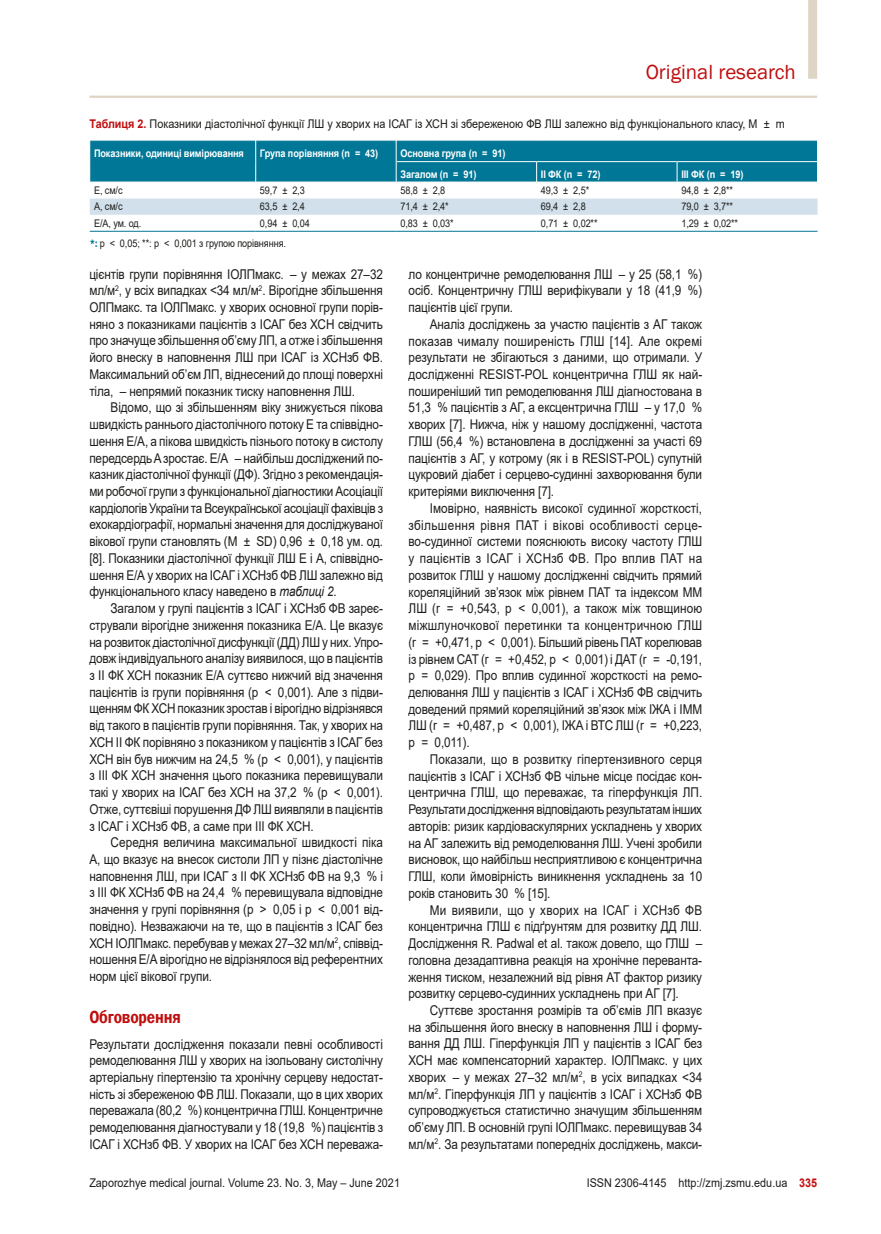
<style>
.page{position:relative;width:881px;height:1234px;background:#fff}
.page>*{position:absolute;margin:0;border:0;box-sizing:border-box;transform-origin:0 0}
.t1{font:21px "Franklin Gothic";color:#c00e0e}
.nazva{font:600 18px "Franklin Gothic";letter-spacing:-.01em;color:#c00e0e;scale:.87 1}
.tecst{font:13.5px/16.6px "Arial";letter-spacing:-.01em;color:#1d1d1b;text-align:justify;scale:.87 1}
.tecst_1{font:13.5px/16.6px "Arial";letter-spacing:-.01em;color:#1d1d1b;text-align:justify;scale:.87 1}
.таблица_назва{font:12px "Arial";color:#1d1d1b;scale:.9 1}
.таблица_тело_влево{font:10.5px "Arial";letter-spacing:-.01em;color:#1d1d1b;scale:.87 1}
.таблица_шапка{font:700 10.5px "Arial";letter-spacing:-.01em;color:#fff;scale:.87 1}
.s1{font-weight:700;color:#c00e0e}
.s2{font-family:"Franklin Gothic";font-weight:600;font-size:10.95px;color:#007796}
.s3{font-style:italic}
</style>
<div class="page">
<hr style="left:89px;top:96px;width:727px;height:2px;background:#dfd5c5">
<svg style="left:90px;top:198px;width:727px;height:17px;background:#d3e1eb"></svg>
<svg style="left:89px;top:141px;width:728px;height:41px;background:#077a99"></svg>
<hr style="left:396px;top:161px;width:140px;height:1px;background:#fff">
<hr style="left:536px;top:161px;width:140px;height:1px;background:#fff">
<hr style="left:677px;top:161px;width:139px;height:1px;background:#fff">
<hr style="left:90px;top:231px;width:165px;height:1px;background:#007796">
<hr style="left:255px;top:231px;width:141px;height:1px;background:#007796">
<hr style="left:396px;top:231px;width:140px;height:1px;background:#007796">
<hr style="left:536px;top:231px;width:140px;height:1px;background:#007796">
<hr style="left:676px;top:231px;width:141px;height:1px;background:#007796">
<div style="left:807px;top:0;width:9px;height:79px;background:#dfd5c5"></div>
<h1 class="t1" style="left:645px;top:59px;width:152px">Original research</h1>
<p class="таблица_назва" style="left:89px;top:115px;width:773px"><span class="s1">Таблиця 2.</span> Показники діастолічної функції ЛШ у хворих на ІСАГ із ХСН зі збереженою ФВ ЛШ залежно від функціонального класу, M ± m</p>
<p class="таблица_шапка" style="left:94px;top:146px;width:174px">Показники, одиниці вимірювання</p>
<p class="таблица_шапка" style="left:260px;top:146px;width:137px">Група порівняння (n = 43)</p>
<p class="таблица_шапка" style="left:400px;top:146px;width:122px">Основна група (n = 91)</p>
<p class="таблица_шапка" style="left:400px;top:167px;width:89px">Загалом (n = 91)</p>
<p class="таблица_шапка" style="left:540px;top:167px;width:70px">ІІ ФК (n = 72)</p>
<p class="таблица_шапка" style="left:681px;top:167px;width:73px">ІІІ ФК (n = 19)</p>
<p class="таблица_тело_влево" style="left:94px;top:183px;width:34px">Е, см/с</p>
<p class="таблица_тело_влево" style="left:260px;top:183px;width:53px">59,7 ± 2,3</p>
<p class="таблица_тело_влево" style="left:400px;top:183px;width:53px">58,8 ± 2,8</p>
<p class="таблица_тело_влево" style="left:540px;top:183px;width:57px">49,3 ± 2,5*</p>
<p class="таблица_тело_влево" style="left:681px;top:183px;width:61px">94,8 ± 2,8**</p>
<p class="таблица_тело_влево" style="left:94px;top:199px;width:34px">А, см/с</p>
<p class="таблица_тело_влево" style="left:260px;top:199px;width:53px">63,5 ± 2,4</p>
<p class="таблица_тело_влево" style="left:400px;top:199px;width:57px">71,4 ± 2,4*</p>
<p class="таблица_тело_влево" style="left:540px;top:199px;width:53px">69,4 ± 2,8</p>
<p class="таблица_тело_влево" style="left:681px;top:199px;width:61px">79,0 ± 3,7**</p>
<p class="таблица_тело_влево" style="left:94px;top:216px;width:56px">Е/А, ум. од.</p>
<p class="таблица_тело_влево" style="left:260px;top:216px;width:59px">0,94 ± 0,04</p>
<p class="таблица_тело_влево" style="left:400px;top:216px;width:63px">0,83 ± 0,03*</p>
<p class="таблица_тело_влево" style="left:540px;top:216px;width:67px">0,71 ± 0,02**</p>
<p class="таблица_тело_влево" style="left:681px;top:216px;width:67px">1,29 ± 0,02**</p>
<p class="таблица_тело_влево" style="left:90px;top:236px;width:227px"><span class="s2">*:</span> р &lt; 0,05; **: р &lt; 0,001 з групою порівняння.</p>
<p class="tecst" style="left:89px;top:265px;width:339px">цієнтів групи порівняння ІОЛПмакс. – у межах 27–32 мл/м<sup>2</sup>, у всіх випадках &lt;34 мл/м<sup>2</sup>. Вірогідне збільшення ОЛПмакс. та ІОЛПмакс. у хворих основної групи порів&shy;няно з показниками пацієнтів з ІСАГ без ХСН свідчить про значуще збільшення об’єму ЛП, а отже і збільшення його внеску в наповнення ЛШ при ІСАГ із ХСНзб ФВ.<br>Максимальний об’єм ЛП, віднесений до площі поверхні тіла, – непрямий показник тиску наповнення ЛШ.</p>
<p class="tecst" style="left:89px;top:399px;width:339px;text-indent:21px">Відомо, що зі збільшенням віку знижується пікова швидкість раннього діастолічного потоку Е та співвідно&shy;шення Е/А, а пікова швидкість пізнього потоку в систолу передсердь A зростає. Е/А – найбільш досліджений по&shy;казник діастолічної функції (ДФ). Згідно з рекомендація&shy;ми робочої групи з функціональної діагностики Асоціації кардіологів України та Всеукраїнської асоціації фахівців з ехокардіографії, нормальні значення для досліджуваної вікової групи становлять (М ± SD) 0,96 ± 0,18 ум. од. [8]. Показники діастолічної функції ЛШ Е і А, співвідно&shy;шення Е/А у хворих на ІСАГ і ХСНзб ФВ ЛШ залежно від функціонального класу наведено в <span class="s3">таблиці 2</span>.</p>
<p class="tecst" style="left:89px;top:599px;width:339px;text-indent:21px">Загалом у групі пацієнтів з ІСАГ і ХСНзб ФВ зареє&shy;стрували вірогідне зниження показника Е/А. Це вказує на розвиток діастолічної дисфункції (ДД) ЛШ у них. Упро&shy;довж індивідуального аналізу виявилося, що в пацієнтів з ІІ ФК ХСН показник Е/А суттєво нижчий від значення пацієнтів із групи порівняння (р &lt; 0,001). Але з підви&shy;щенням ФК ХСН показник зростав і вірогідно відрізнявся від такого в пацієнтів групи порівняння. Так, у хворих на ХСН ІІ ФК порівняно з показником у пацієнтів з ІСАГ без ХСН він був нижчим на 24,5 % (р &lt; 0,001), у пацієнтів з ІІІ ФК ХСН значення цього показника перевищували такі у хворих на ІСАГ без ХСН на 37,2 % (р &lt; 0,001).<br>Отже, суттєвіші порушення ДФ ЛШ виявляли в пацієнтів з ІСАГ і ХСНзб ФВ, а саме при ІІІ ФК ХСН.</p>
<p class="tecst" style="left:89px;top:833px;width:339px;text-indent:21px">Середня величина максимальної швидкості піка А, що вказує на внесок систоли ЛП у пізнє діастолічне наповнення ЛШ, при ІСАГ з ІІ ФК ХСНзб ФВ на 9,3 % і з ІІІ ФК ХСНзб ФВ на 24,4 % перевищувала відповідне значення у групі порівняння (p &gt; 0,05 і р &lt; 0,001 від&shy;повідно). Незважаючи на те, що в пацієнтів з ІСАГ без ХСН ІОЛПмакс. перебував у межах 27–32 мл/м<sup>2</sup>, співвід&shy;ношення Е/А вірогідно не відрізнялося від референтних норм цієї вікової групи.</p>
<p class="nazva" style="left:89px;top:1005px;width:107px">Обговорення</p>
<p class="tecst_1" style="left:89px;top:1035px;width:339px">Результати дослідження показали певні особливості ремоделювання ЛШ у хворих на ізольовану систолічну артеріальну гіпертензію та хронічну серцеву недостат&shy;ність зі збереженою ФВ ЛШ. Показали, що в цих хворих переважала (80,2 %) концентрична ГЛШ. Концентричне ремоделювання діагностували у 18 (19,8 %) пацієнтів з ІСАГ і ХСНзб ФВ. У хворих на ІСАГ без ХСН переважа-</p>
<p class="tecst_1" style="left:408px;top:265px;width:339px">ло концентричне ремоделювання ЛШ – у 25 (58,1 %) осіб. Концентричну ГЛШ верифікували у 18 (41,9 %) пацієнтів цієї групи.</p>
<p class="tecst" style="left:408px;top:315px;width:339px;text-indent:21px">Аналіз досліджень за участю пацієнтів з АГ також показав чималу поширеність ГЛШ [14]. Але окремі результати не збігаються з даними, що отримали. У дослідженні RESIST-POL концентрична ГЛШ як най&shy;поширеніший тип ремоделювання ЛШ діагностована в 51,3 % пацієнтів з АГ, а ексцентрична ГЛШ – у 17,0 % хворих [7]. Нижча, ніж у нашому дослідженні, частота ГЛШ (56,4 %) встановлена в дослідженні за участі 69 пацієнтів з АГ, у котрому (як і в RESIST-POL) супутній цукровий діабет і серцево-судинні захворювання були критеріями виключення [7].</p>
<p class="tecst" style="left:408px;top:499px;width:339px;text-indent:21px">Імовірно, наявність високої судинної жорсткості, збільшення рівня ПАТ і вікові особливості серце&shy;во-судинної системи пояснюють високу частоту ГЛШ у пацієнтів з ІСАГ і ХСНзб ФВ. Про вплив ПАТ на розвиток ГЛШ у нашому дослідженні свідчить прямий кореляційний зв’язок між рівнем ПАТ та індексом ММ ЛШ (r = +0,543, р &lt; 0,001), а також між товщиною міжшлуночкової перетинки та концентричною ГЛШ (r = +0,471, р &lt; 0,001). Більший рівень ПАТ корелював із рівнем САТ (r = +0,452, р &lt; 0,001) і ДАТ (r = -0,191, p = 0,029). Про вплив судинної жорсткості на ремо&shy;делювання ЛШ у пацієнтів з ІСАГ і ХСНзб ФВ свідчить доведений прямий кореляційний зв’язок між ІЖА і ІММ ЛШ (r = +0,487, р &lt; 0,001), ІЖА і ВТС ЛШ (r = +0,223, p = 0,011).</p>
<p class="tecst" style="left:408px;top:750px;width:339px;text-indent:21px">Показали, що в розвитку гіпертензивного серця пацієнтів з ІСАГ і ХСНзб ФВ чільне місце посідає кон&shy;центрична ГЛШ, що переважає, та гіперфункція ЛП.<br>Результати дослідження відповідають результатам інших авторів: ризик кардіоваскулярних ускладнень у хворих на АГ залежить від ремоделювання ЛШ. Учені зробили висновок, що найбільш несприятливою є концентрична ГЛШ, коли ймовірність виникнення ускладнень за 10 років становить 30 % [15].</p>
<p class="tecst" style="left:408px;top:901px;width:339px;text-indent:21px">Ми виявили, що у хворих на ІСАГ і ХСНзб ФВ концентрична ГЛШ є підґрунтям для розвитку ДД ЛШ.<br>Дослідження R. Padwal et al. також довело, що ГЛШ – головна дезадаптивна реакція на хронічне переванта&shy;ження тиском, незалежний від рівня АТ фактор ризику розвитку серцево-судинних ускладнень при АГ [7].</p>
<p class="tecst" style="left:408px;top:1001px;width:339px;text-indent:21px">Суттєве зростання розмірів та об’ємів ЛП вказує на збільшення його внеску в наповнення ЛШ і форму&shy;вання ДД ЛШ. Гіперфункція ЛП у пацієнтів з ІСАГ без ХСН має компенсаторний характер. ІОЛПмакс. у цих хворих – у межах 27–32 мл/м<sup>2</sup>, в усіх випадках &lt;34 мл/м<sup>2</sup>. Гіперфункція ЛП у пацієнтів з ІСАГ і ХСНзб ФВ супроводжується статистично значущим збільшенням об’єму ЛП. В основній групі ІОЛПмакс. перевищував 34 мл/м<sup>2</sup>. За результатами попередніх досліджень, макси-</p>
<p class="таблица_назва" style="left:89px;top:1174px;width:346px">Zaporozhye medical journal. Volume 23. No. 3, May – June 2021</p>
<p class="таблица_назва" style="left:586px;top:1174px;width:257px">ISSN 2306-4145 http://zmj.zsmu.edu.ua <span class="s1">335</span></p>
</div>
